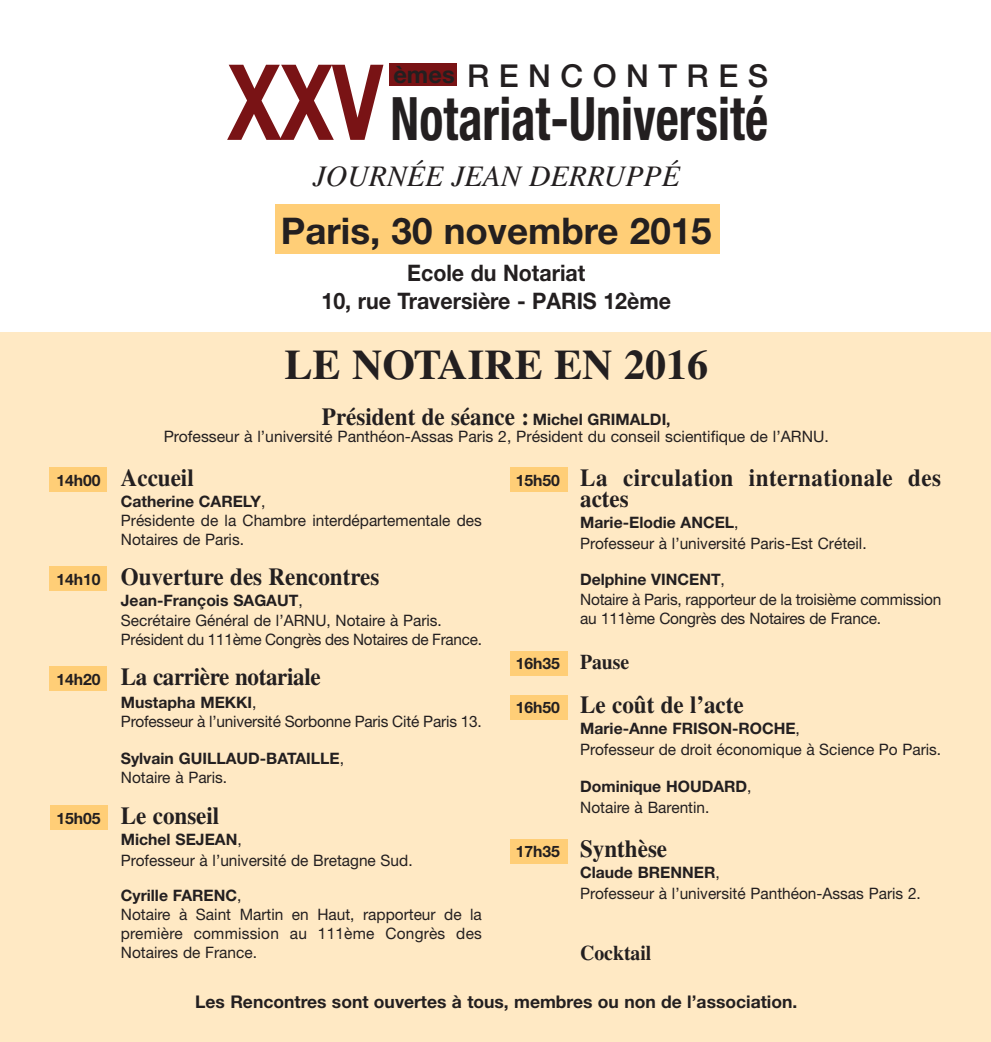
<style>
.page{position:relative;width:991px;height:1042px;background:#fff}
.page>*{position:absolute;margin:0;border:0;box-sizing:border-box;transform-origin:0 0}
.t1{font:700 105.17px "Helvetica Neue";color:#791315;scale:.76 1}
.t2{font:700 condensed 59.85px "Helvetica Neue";letter-spacing:.005em;color:#231f20;scale:.83 1}
.t3{font:700 42px "Times";color:#231f20}
.t4{font:700 36.75px "Helvetica Neue";color:#231f20}
.t5{font:500 31.5px "Helvetica Neue";letter-spacing:.3em;color:#231f20}
.t6{font:italic 29.75px "Times";color:#231f20}
.t7{font:700 24.5px "Times";color:#231f20;scale:.94 1}
.t8{font:700 24.5px/21px "Times";letter-spacing:.02em;color:#231f20;scale:.94 1}
.t9{font:700 22.75px/28px "Helvetica Neue";color:#231f20;text-align:center;scale:.94 1}
.t10{font:700 21px "Times";color:#231f20;scale:.94 1}
.t11{font:700 17.5px "Helvetica Neue";color:#231f20}
.t12{font:15.75px/19.2px "Helvetica Neue";color:#231f20}
.t13{font:700 15.75px/19.2px "Helvetica Neue";color:#231f20}
.s1{font-weight:700;font-size:23.62px}
.s2{font-family:"Helvetica Neue";font-size:15.75px}
.s3{font-weight:700}
.s4{font-weight:400}
.s5{font-family:"Times";font-size:21px}
</style>
<div class="page">
<div style="left:0;top:332px;width:990px;height:709px;background:#ffe9c4"></div>
<div style="left:51px;top:805px;width:57px;height:25px;background:#ffce77"></div>
<div style="left:510px;top:839px;width:57px;height:25px;background:#ffce77"></div>
<div style="left:510px;top:695px;width:57px;height:25px;background:#ffce77"></div>
<div style="left:510px;top:651px;width:57px;height:25px;background:#ffce77"></div>
<div style="left:275px;top:204px;width:444px;height:50px;background:#ffce77"></div>
<div style="left:389px;top:63px;width:67px;height:23px;background:#791315"></div>
<div style="left:50px;top:467px;width:57px;height:24px;background:#ffce77"></div>
<div style="left:510px;top:467px;width:57px;height:24px;background:#ffce77"></div>
<div style="left:50px;top:566px;width:57px;height:25px;background:#ffce77"></div>
<div style="left:50px;top:666px;width:57px;height:25px;background:#ffce77"></div>
<h1 class="t1" style="left:227px;top:65px;width:206px">XXV</h1>
<h3 class="t5" style="left:393px;top:65px;width:376px"><span class="s1">èmes</span> RENCONTRES</h3>
<h2 class="t2" style="left:390px;top:97px;width:456px">Notariat-Université</h2>
<h3 class="t6" style="left:313px;top:165px;width:369px">JOURNÉE JEAN DERRUPPÉ</h3>
<h3 class="t4" style="left:281px;top:217px;width:432px">Paris, 30 novembre 2015</h3>
<h3 class="t9" style="left:321px;top:261px;width:373px">Ecole du Notariat<br>10, rue Traversière - PARIS 12ème</h3>
<h3 class="t3" style="left:284px;top:349px;width:425px">LE NOTAIRE EN 2016</h3>
<h3 class="t7" style="left:322px;top:407px;width:372px">Président de séance : <span class="s2">Michel GRIMALDI,</span></h3>
<p class="t12" style="left:164px;top:428px;width:666px">Professeur à l’université Panthéon-Assas Paris 2, Président du conseil scientifique de l’ARNU.</p>
<h3 class="t7" style="left:56px;top:468px;width:148px"><span class="s2">14h00</span> Accueil</h3>
<p class="t12" style="left:121px;top:492px;width:362px"><span class="s3">Catherine CARELY</span>,<br>Présidente de la Chambre interdépartementale des<br>Notaires de Paris.</p>
<h3 class="t7" style="left:56px;top:568px;width:345px"><span class="s2">14h10</span> Ouverture des Rencontres</h3>
<p class="t12" style="left:121px;top:592px;width:362px"><span class="s3">Jean-François SAGAUT</span>,<br>Secrétaire Général de l’ARNU, Notaire à Paris.<br>Président du 111ème Congrès des Notaires de France.</p>
<h3 class="t7" style="left:56px;top:668px;width:283px"><span class="s2">14h20</span> La carrière notariale</h3>
<p class="t12" style="left:121px;top:694px;width:362px"><span class="s3">Mustapha MEKKI</span>,<br>Professeur à l’université Sorbonne Paris Cité Paris 13.</p>
<p class="t13" style="left:121px;top:750px;width:225px">Sylvain GUILLAUD-BATAILLE<span class="s4">,<br>Notaire à Paris.</span></p>
<h3 class="t7" style="left:56px;top:806px;width:175px"><span class="s2">15h05</span> Le conseil</h3>
<p class="t12" style="left:121px;top:829px;width:293px;line-height:21px"><span class="s3">Michel SEJEAN</span>,<br>Professeur à l’université de Bretagne Sud.</p>
<p class="t12" style="left:121px;top:886px;width:362px"><span class="s3">Cyrille FARENC</span>,<br>Notaire à Saint Martin en Haut, rapporteur de la première commission au 111ème Congrès des<br>Notaires de France.</p>
<h3 class="t8" style="left:580px;top:469px;width:385px;text-indent:-64px"><span class="s2">15h50</span> La circulation internationale des actes</h3>
<p class="t12" style="left:580px;top:513px;width:288px;line-height:21px"><span class="s3">Marie-Elodie ANCEL</span>,<br>Professeur à l’université Paris-Est Créteil.</p>
<p class="t12" style="left:580px;top:571px;width:362px"><span class="s3">Delphine VINCENT</span>,<br>Notaire à Paris, rapporteur de la troisième commission au 111ème Congrès des Notaires de France.</p>
<p class="t13" style="left:515px;top:655px;width:115px">16h35 <span class="s5">Pause</span></p>
<h3 class="t7" style="left:515px;top:696px;width:244px"><span class="s2">16h50</span> Le coût de l’acte</h3>
<p class="t12" style="left:580px;top:719px;width:362px;line-height:21px"><span class="s3">Marie-Anne FRISON-ROCHE</span>,<br>Professeur de droit économique à Science Po Paris.</p>
<p class="t12" style="left:580px;top:777px;width:173px;line-height:21px"><span class="s3">Dominique HOUDARD</span>,<br>Notaire à Barentin.</p>
<h3 class="t7" style="left:515px;top:839px;width:163px"><span class="s2">17h35</span> Synthèse</h3>
<p class="t12" style="left:580px;top:863px;width:342px;line-height:21px"><span class="s3">Claude BRENNER</span>,<br>Professeur à l’université Panthéon-Assas Paris 2.</p>
<h3 class="t10" style="left:580px;top:945px;width:77px">Cocktail</h3>
<p class="t11" style="left:195px;top:995px;width:603px">Les Rencontres sont ouvertes à tous, membres ou non de l’association.</p>
</div>
